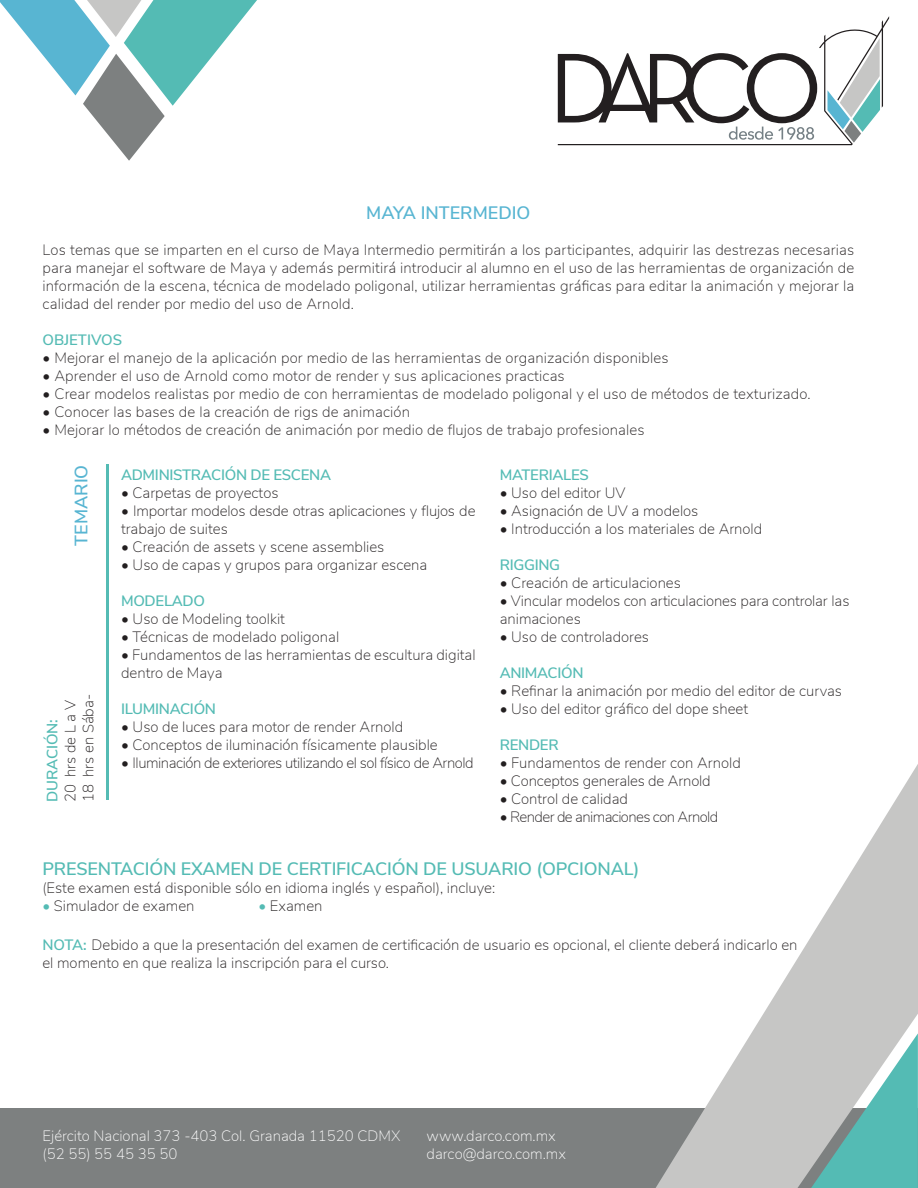
<style>
.page{position:relative;width:918px;height:1188px;background:#fff}
.page>*{position:absolute;margin:0;border:0;box-sizing:border-box;transform-origin:0 0}
.t1{font:600 18px "Nunito Sans";letter-spacing:-.01em;color:#54bbb4}
.t2{font:600 18px "Nunito Sans";color:#58b5d2}
.t3{font:200 15px/18px "Nunito Sans";color:#231f20}
.t4{font:200 15px/18px "Nunito Sans";color:#fff}
.t5{font:600 15px "Nunito Sans";letter-spacing:-.02em;color:#54bbb4}
.t6{font:200 15px "Nunito Sans";letter-spacing:-.03em;color:#231f20}
.t7{font:200 15px "Nunito Sans";letter-spacing:-.04em;color:#231f20}
.t8{font:600 15px "Nunito Sans";color:#54bbb4}
.s1{font-weight:600;color:#54bbb4}
</style>
<div class="page">
<div style="left:0;top:1108px;width:918px;height:80px;background:#7d8080"></div>
<svg style="left:0;top:0;width:257px;height:161px"></svg>
<svg style="left:656px;top:764px;width:262px;height:424px"></svg>
<svg style="left:811px;top:1033px;width:107px;height:155px;background:#8cbfbc"></svg>
<svg style="left:558px;top:16px;width:331px;height:129px"></svg>
<hr style="left:106px;top:465px;width:3px;height:335px;background:#54bbb4">
<p class="t2" style="left:366px;top:202px;width:166px">MAYA INTERMEDIO</p>
<p class="t3" style="left:43px;top:242px;width:813px;text-align:justify">Los temas que se imparten en el curso de Maya Intermedio permitirán a los participantes, adquirir las destrezas necesarias para manejar el software de Maya y además permitirá introducir al alumno en el uso de las herramientas de organización de información de la escena, técnica de modelado poligonal, utilizar herramientas gráficas para editar la animación y mejorar la calidad del render por medio del uso de Arnold.</p>
<p class="t8" style="left:43px;top:331px;width:81px">OBJETIVOS</p>
<p class="t3" style="left:43px;top:348px;width:628px">• Mejorar el manejo de la aplicación por medio de las herramientas de organización disponibles</p>
<p class="t3" style="left:43px;top:368px;width:524px">• Aprender el uso de Arnold como motor de render y sus aplicaciones practicas</p>
<p class="t3" style="left:43px;top:384px;width:770px">• Crear modelos realistas por medio de con herramientas de modelado poligonal y el uso de métodos de texturizado.</p>
<p class="t3" style="left:43px;top:402px;width:369px">• Conocer las bases de la creación de rigs de animación</p>
<p class="t3" style="left:43px;top:420px;width:604px">• Mejorar lo métodos de creación de animación por medio de flujos de trabajo profesionales</p>
<p class="t2" style="left:71px;top:546px;width:82px;rotate:-90deg">TEMARIO</p>
<p class="t5" style="left:121px;top:466px;width:212px">ADMINISTRACIÓN DE ESCENA</p>
<p class="t3" style="left:121px;top:485px;width:159px">• Carpetas de proyectos</p>
<p class="t3" style="left:121px;top:501px;width:356px">• Importar modelos desde otras aplicaciones y flujos de trabajo de suites</p>
<p class="t3" style="left:121px;top:537px;width:265px">• Creación de assets y scene assemblies</p>
<p class="t3" style="left:121px;top:555px;width:308px">• Uso de capas y grupos para organizar escena</p>
<p class="t5" style="left:121px;top:592px;width:85px">MODELADO</p>
<p class="t3" style="left:121px;top:609px;width:165px">• Uso de Modeling toolkit</p>
<p class="t3" style="left:121px;top:627px;width:220px">• Técnicas de modelado poligonal</p>
<p class="t3" style="left:121px;top:645px;width:356px">• Fundamentos de las herramientas de escultura digital dentro de Maya</p>
<p class="t5" style="left:121px;top:700px;width:97px">ILUMINACIÓN</p>
<p class="t3" style="left:121px;top:719px;width:284px">• Uso de luces para motor de render Arnold</p>
<p class="t3" style="left:121px;top:735px;width:318px">• Conceptos de iluminación físicamente plausible</p>
<p class="t6" style="left:121px;top:752px;width:354px">• Iluminación de exteriores utilizando el sol físico de Arnold</p>
<p class="t5" style="left:500px;top:466px;width:91px">MATERIALES</p>
<p class="t3" style="left:500px;top:483px;width:127px">• Uso del editor UV</p>
<p class="t3" style="left:500px;top:501px;width:200px">• Asignación de UV a modelos</p>
<p class="t3" style="left:500px;top:519px;width:264px">• Introducción a los materiales de Arnold</p>
<p class="t5" style="left:500px;top:556px;width:62px">RIGGING</p>
<p class="t3" style="left:500px;top:573px;width:183px">• Creación de articulaciones</p>
<p class="t3" style="left:500px;top:591px;width:351px">• Vincular modelos con articulaciones para controlar las animaciones</p>
<p class="t3" style="left:500px;top:629px;width:151px">• Uso de controladores</p>
<p class="t5" style="left:500px;top:664px;width:85px">ANIMACIÓN</p>
<p class="t3" style="left:500px;top:681px;width:344px">• Refinar la animación por medio del editor de curvas</p>
<p class="t3" style="left:500px;top:699px;width:250px">• Uso del editor gráfico del dope sheet</p>
<p class="t5" style="left:500px;top:736px;width:61px">RENDER</p>
<p class="t3" style="left:500px;top:755px;width:243px">• Fundamentos de render con Arnold</p>
<p class="t3" style="left:500px;top:771px;width:213px">• Conceptos generales de Arnold</p>
<p class="t3" style="left:500px;top:791px;width:130px">• Control de calidad</p>
<p class="t7" style="left:500px;top:811px;width:220px">• Render de animaciones con Arnold</p>
<p class="t1" style="left:42px;top:858px;width:599px">PRESENTACIÓN EXAMEN DE CERTIFICACIÓN DE USUARIO (OPCIONAL)</p>
<p class="t3" style="left:42px;top:878px;width:454px">(Este examen está disponible sólo en idioma inglés y español), incluye:</p>
<p class="t3" style="left:42px;top:896px;width:154px"><span class="s1">•</span> Simulador de examen</p>
<p class="t3" style="left:258px;top:896px;width:66px"><span class="s1">•</span> Examen</p>
<p class="t3" style="left:42px;top:936px;width:757px"><span class="s1">NOTA:</span> Debido a que la presentación del examen de certificación de usuario es opcional, el cliente deberá indicarlo en el momento en que realiza la inscripción para el curso.</p>
<p class="t3" style="left:61px;top:802px;width:110px;rotate:-90deg">20 hrs de L a V<br>18 hrs en Sába-</p>
<p class="t8" style="left:44px;top:802px;width:85px;rotate:-90deg">DURACIÓN:</p>
<p class="t4" style="left:43px;top:1126px;width:360px">Ejército Nacional 373 -403 Col. Granada 11520 CDMX (52 55) 55 45 35 50</p>
<p class="t4" style="left:427px;top:1126px;width:141px">www.darco.com.mx darco@darco.com.mx</p>
</div>
